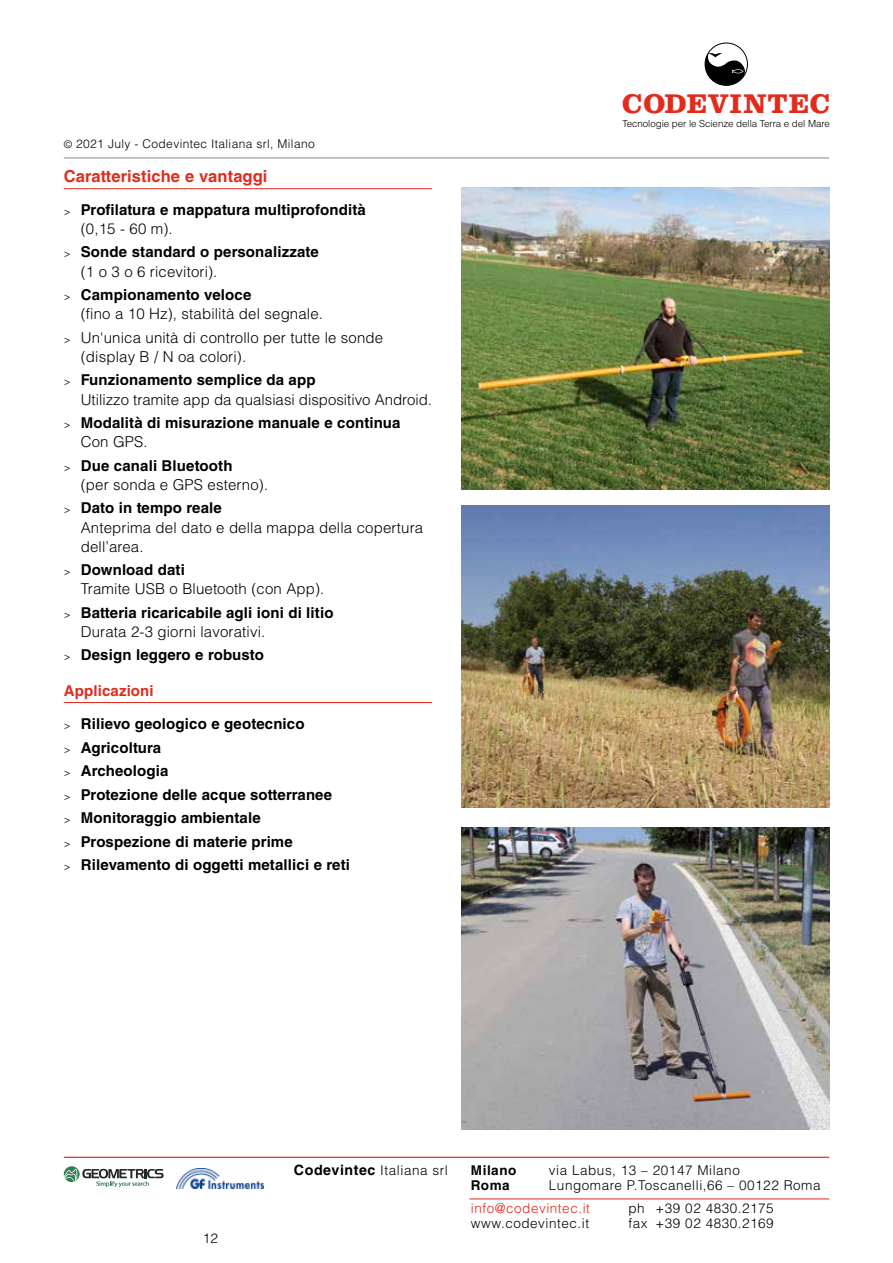
<style>
.page{position:relative;width:893px;height:1263px;background:#fff}
.page>*{position:absolute;margin:0;border:0;box-sizing:border-box;transform-origin:0 0}
.t1{font:700 28.05px "Clarendon LT Std";letter-spacing:.03em;color:#e22b1c}
.t2{font:700 16.5px "Helvetica LT Std";letter-spacing:.01em;color:#e22b1c}
.t3{font:700 15px/23.4px "Helvetica LT Std";letter-spacing:.01em;color:#000}
.t4{font:300 15px/19.2px "Helvetica LT Std";letter-spacing:.01em;color:#000}
.t5{font:300 13.5px "Helvetica LT Std";letter-spacing:.04em;color:#000}
.t6{font:300 13.5px "Helvetica LT Std";letter-spacing:.04em;color:#e22b1c}
.t7{font:700 13.5px "Helvetica LT Std";letter-spacing:.04em;color:#000}
.t8{font:300 12px "Helvetica LT Std";letter-spacing:.03em;color:#000}
.t9{font:300 9.75px "Helvetica LT Std";letter-spacing:-.005em;color:#000}
.s1{font-size:10.5px}
.s2{font-weight:300;font-size:10.5px}
.s3{font-weight:300}
.s4{font-weight:700}
.s5{color:#e22b1c}
.s6{font-weight:700;font-size:14.25px}
</style>
<div class="page">
<hr style="left:64px;top:157px;width:765px;height:2px;background:#9d9d9c">
<hr style="left:64px;top:1157px;width:765px;height:1px;background:#e22b1c">
<svg style="left:705px;top:43px;width:42px;height:42px"></svg>
<div style="left:705px;top:43px;width:43px;height:43px;border:1px solid #000;border-radius:50%"></div>
<hr style="left:64px;top:188px;width:368px;height:1px;background:#e22b1c">
<hr style="left:64px;top:702px;width:368px;height:1px;background:#e22b1c">
<hr style="left:469px;top:1198px;width:360px;height:1px;background:#e22b1c">
<svg style="left:64px;top:1166px;width:100px;height:21px"></svg>
<img style="left:176px;top:1169px;width:87px;height:19px">
<img style="left:461px;top:187px;width:368px;height:302px">
<img style="left:461px;top:506px;width:368px;height:301px">
<img style="left:461px;top:827px;width:368px;height:302px">
<p class="t8" style="left:64px;top:136px;width:252px"><span class="s1">©</span> 2021 July - Codevintec Italiana srl, Milano</p>
<p class="t2" style="left:64px;top:166px;width:205px">Caratteristiche e vantaggi</p>
<p class="t3" style="left:81px;top:200px;width:287px;line-height:19.2px;text-indent:-17px"><span class="s2">&gt;</span> Profilatura e mappatura multiprofondità <span class="s3">(0,15 - 60 m).</span></p>
<p class="t3" style="left:81px;top:242px;width:239px;line-height:19.2px;text-indent:-17px"><span class="s2">&gt;</span> Sonde standard o personalizzate <span class="s3">(1 o 3 o 6 ricevitori).</span></p>
<p class="t4" style="left:81px;top:285px;width:244px;text-indent:-17px"><span class="s1">&gt;</span> <span class="s4">Campionamento veloce<br></span>(fino a 10 Hz), stabilità del segnale.</p>
<p class="t4" style="left:81px;top:328px;width:304px;text-indent:-17px"><span class="s1">&gt;</span> Un'unica unità di controllo per tutte le sonde (display B / N oa colori).</p>
<p class="t4" style="left:81px;top:370px;width:353px;text-indent:-17px"><span class="s1">&gt;</span> <span class="s4">Funzionamento semplice da app<br></span>Utilizzo tramite app da qualsiasi dispositivo Android.</p>
<p class="t3" style="left:81px;top:413px;width:321px;line-height:19.2px;text-indent:-17px"><span class="s2">&gt;</span> Modalità di misurazione manuale e continua<br><span class="s3">Con GPS.</span></p>
<p class="t4" style="left:81px;top:456px;width:189px;text-indent:-17px"><span class="s1">&gt;</span> <span class="s4">Due canali Bluetooth<br></span>(per sonda e GPS esterno).</p>
<p class="t4" style="left:81px;top:498px;width:344px;text-indent:-17px"><span class="s1">&gt;</span> <span class="s4">Dato in tempo reale<br></span>Anteprima del dato e della mappa della copertura dell’area.</p>
<p class="t4" style="left:81px;top:560px;width:245px;text-indent:-17px"><span class="s1">&gt;</span> <span class="s4">Download dati<br></span>Tramite USB o Bluetooth (con App).</p>
<p class="t3" style="left:81px;top:603px;width:254px;line-height:19.2px;text-indent:-17px"><span class="s2">&gt;</span> Batteria ricaricabile agli ioni di litio<br><span class="s3">Durata 2-3 giorni lavorativi.</span></p>
<p class="t3" style="left:64px;top:643px;width:202px"><span class="s2">&gt;</span> Design leggero e robusto</p>
<p class="t3" style="left:64px;top:675px;width:242px;line-height:32.7px"><span class="s5">Applicazioni<br></span><span class="s2">&gt;</span> Rilievo geologico e geotecnico</p>
<p class="t3" style="left:64px;top:735px;width:288px"><span class="s2">&gt;</span> Agricoltura<br><span class="s2">&gt;</span> Archeologia<br><span class="s2">&gt;</span> Protezione delle acque sotterranee<br><span class="s2">&gt;</span> Monitoraggio ambientale<br><span class="s2">&gt;</span> Prospezione di materie prime<br><span class="s2">&gt;</span> Rilevamento di oggetti metallici e reti</p>
<h1 class="t1" style="left:622px;top:87px;width:209px">CODEVINTEC</h1>
<p class="t9" style="left:622px;top:117px;width:209px">Tecnologie per le Scienze della Terra e del Mare</p>
<p class="t5" style="left:203px;top:1230px;width:17px">12</p>
<p class="t5" style="left:294px;top:1162px;width:155px"><span class="s6">Codevintec</span> Italiana srl</p>
<p class="t7" style="left:471px;top:1162px;width:47px">Milano</p>
<p class="t5" style="left:549px;top:1162px;width:192px">via Labus, 13 – 20147 Milano</p>
<p class="t7" style="left:471px;top:1177px;width:40px">Roma</p>
<p class="t5" style="left:549px;top:1177px;width:273px">Lungomare P.Toscanelli,66 – 00122 Roma</p>
<p class="t6" style="left:471px;top:1200px;width:121px">info@codevintec.it</p>
<p class="t5" style="left:628px;top:1200px;width:147px">ph +39 02 4830.2175</p>
<p class="t5" style="left:471px;top:1215px;width:120px">www.codevintec.it</p>
<p class="t5" style="left:628px;top:1215px;width:147px">fax +39 02 4830.2169</p>
</div>
